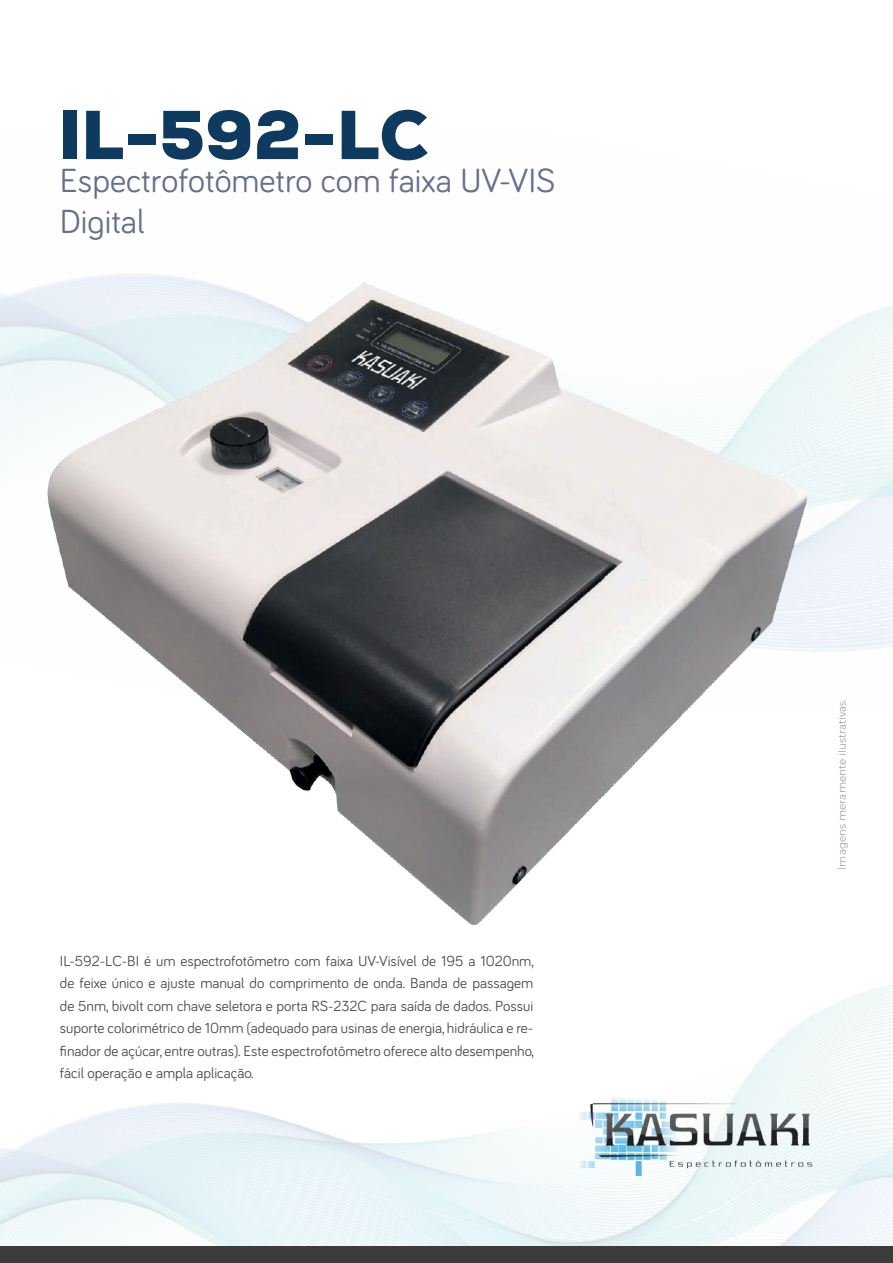
<style>
.page{position:relative;width:893px;height:1263px;background:#fff}
.page>*{position:absolute;margin:0;border:0;box-sizing:border-box;transform-origin:0 0}
.t1{font:900 69px "Nexa W01";color:#0f3a5f}
.t2{font:34.5px/41.4px "Bariol";color:#676f8b}
.t3{font:15px/22.5px "Bariol";color:#4b4c4d;text-align:justify}
.t4{font:300 10.5px "Montserrat";color:#808285}
</style>
<div class="page">
<img style="left:0;top:924px;width:893px;height:323px">
<img style="left:47px;top:282px;width:759px;height:642px">
<img style="left:579px;top:1096px;width:244px;height:80px">
<div style="left:0;top:1247px;width:893px;height:16px;background:#3c3c3d"></div>
<h1 class="t1" style="left:58px;top:94px;width:372px">IL-592-LC</h1>
<h2 class="t2" style="left:60px;top:158px;width:497px">Espectrofotômetro com faixa UV-VIS<br>Digital</h2>
<p class="t3" style="left:60px;top:949px;width:475px">IL-592-LC-BI é um espectrofotômetro com faixa UV-Visível de 195 a 1020nm, de feixe único e ajuste manual do comprimento de onda. Banda de passagem de 5nm, bivolt com chave seletora e porta RS-232C para saída de dados. Possui suporte colorimétrico de 10mm (adequado para usinas de energia, hidráulica e re&shy;finador de açúcar, entre outras). Este espectrofotômetro oferece alto desempenho, fácil operação e ampla aplicação.</p>
<p class="t4" style="left:835px;top:870px;width:173px;rotate:-90deg">Imagens meramente ilustrativas.</p>
</div>
